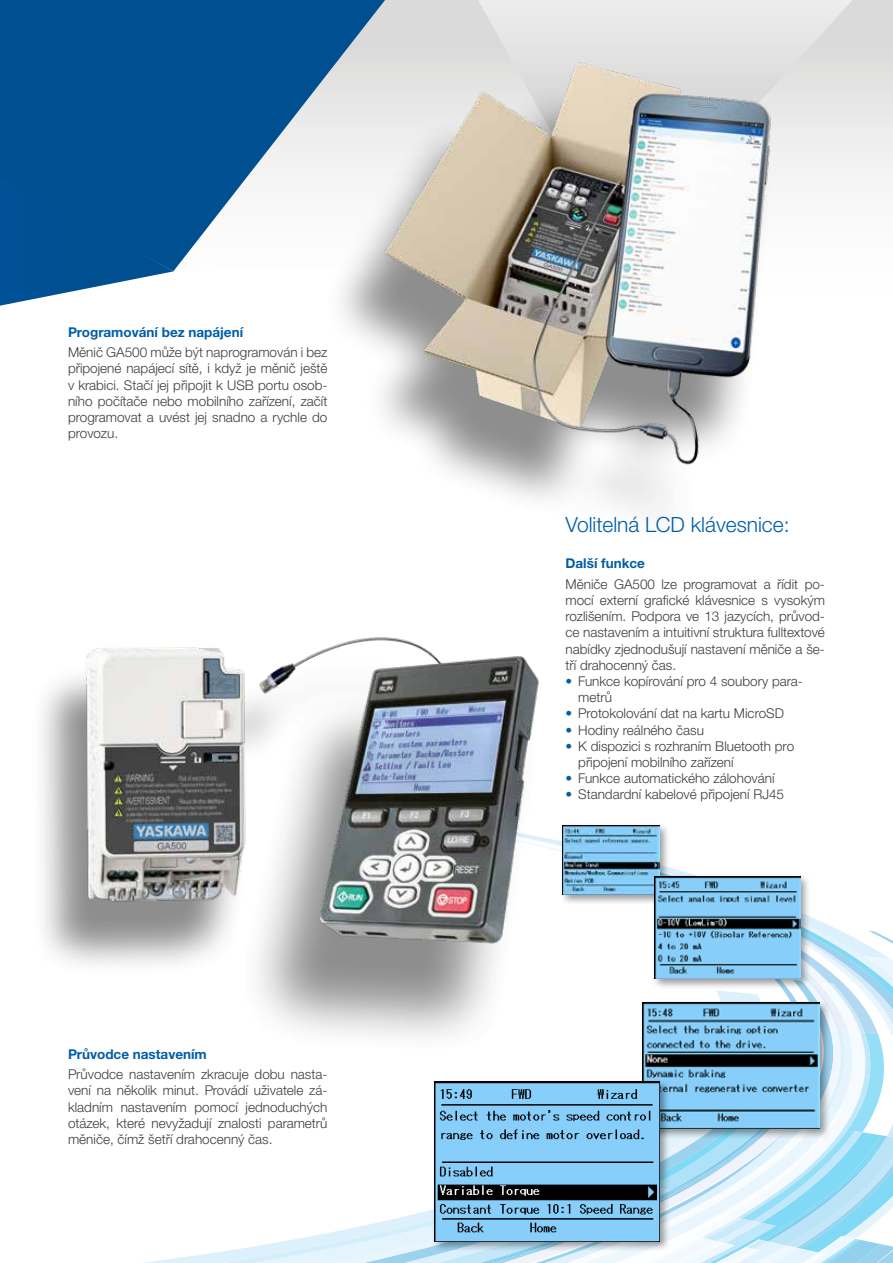
<style>
.page{position:relative;width:893px;height:1263px;background:#fff}
.page>*{position:absolute;margin:0;border:0;box-sizing:border-box;transform-origin:0 0}
.t1{font:300 21px "Helvetica Neue LTW1 G";color:#005da9}
.t2{font:300 13.5px/16.2px "Helvetica Neue LTW1 G";color:#3c3c3b;text-align:justify}
.t3{font:700 13.5px "Helvetica Neue LTW1 G";color:#005da9}
.s1{color:#005da9}
</style>
<div class="page">
<div style="left:385px;top:0;width:93px;height:53px;background:#dadada"></div>
<svg style="left:478px;top:0;width:141px;height:53px;background:#e6e6e6"></svg>
<svg style="left:619px;top:0;width:274px;height:179px;background:#e7e7e6"></svg>
<svg style="left:0;top:271px;width:173px;height:35px"></svg>
<svg style="left:0;top:0;width:385px;height:271px;background:#2a6ba2"></svg>
<svg style="left:213px;top:837px;width:680px;height:426px"></svg>
<div style="left:559px;top:823px;width:112px;height:82px;background:#000;opacity:.4"></div>
<img style="left:562px;top:825px;width:97px;height:69px">
<div style="left:652px;top:873px;width:159px;height:117px;background:#000;opacity:.4"></div>
<img style="left:655px;top:876px;width:145px;height:103px">
<div style="left:639px;top:999px;width:192px;height:140px;background:#000;opacity:.4"></div>
<img style="left:642px;top:1002px;width:178px;height:126px">
<div style="left:431px;top:1079px;width:240px;height:174px;background:#000;opacity:.4"></div>
<img style="left:434px;top:1081px;width:226px;height:160px">
<div style="left:30px;top:655px;width:430px;height:321px;background:#000;opacity:.45"></div>
<img style="left:81px;top:637px;width:348px;height:269px">
<div style="left:238px;top:683px;width:302px;height:372px;background:#000;opacity:.45"></div>
<img style="left:317px;top:651px;width:224px;height:296px">
<div style="left:322px;top:84px;width:451px;height:466px;background:#000;opacity:.45"></div>
<img style="left:378px;top:53px;width:397px;height:415px">
<p class="t3" style="left:68px;top:324px;width:177px">Programování bez napájení</p>
<p class="t2" style="left:68px;top:344px;width:261px">Měnič GA500 může být naprogramován i bez připojené napájecí sítě, i když je měnič ještě v krabici. Stačí jej připojit k USB portu osob&shy;ního počítače nebo mobilního zařízení, začít programovat a uvést jej snadno a rychle do provozu.</p>
<p class="t3" style="left:68px;top:1046px;width:140px">Průvodce nastavením</p>
<p class="t2" style="left:68px;top:1066px;width:261px">Průvodce nastavením zkracuje dobu nasta&shy;vení na několik minut. Provádí uživatele zá&shy;kladním nastavením pomocí jednoduchých otázek, které nevyžadují znalosti parametrů měniče, čímž šetří drahocenný čas.</p>
<h1 class="t1" style="left:565px;top:511px;width:226px">Volitelná LCD klávesnice:</h1>
<p class="t3" style="left:565px;top:555px;width:81px">Další funkce</p>
<p class="t2" style="left:565px;top:576px;width:261px">Měniče GA500 lze programovat a řídit po&shy;mocí externí grafické klávesnice s vysokým rozlišením. Podpora ve 13 jazycích, průvod&shy;ce nastavením a intuitivní struktura fulltextové nabídky zjednodušují nastavení měniče a še&shy;tří drahocenný čas.</p>
<p class="t2" style="left:578px;top:673px;width:226px;text-indent:-13px"><span class="s1">•</span> Funkce kopírování pro 4 soubory para&shy;metrů</p>
<p class="t2" style="left:565px;top:705px;width:220px"><span class="s1">•</span> Protokolování dat na kartu MicroSD</p>
<p class="t2" style="left:565px;top:722px;width:140px"><span class="s1">•</span> Hodiny reálného času</p>
<p class="t2" style="left:578px;top:738px;width:217px;text-indent:-13px"><span class="s1">•</span> K dispozici s rozhraním Bluetooth pro připojení mobilního zařízení</p>
<p class="t2" style="left:565px;top:770px;width:211px"><span class="s1">•</span> Funkce automatického zálohování</p>
<p class="t2" style="left:565px;top:786px;width:220px"><span class="s1">•</span> Standardní kabelové připojení RJ45</p>
</div>
